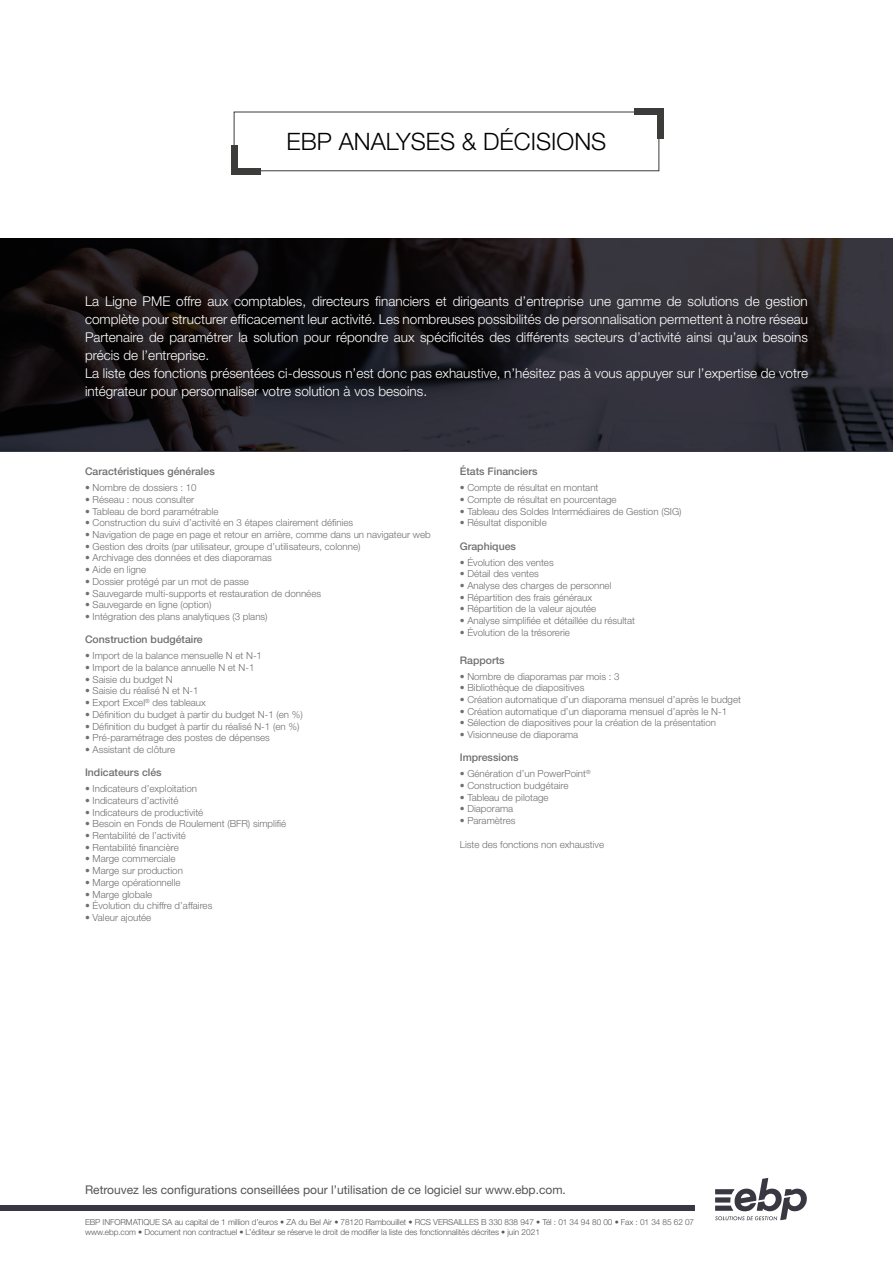
<style>
.page{position:relative;width:893px;height:1263px;background:#fff}
.page>*{position:absolute;margin:0;border:0;box-sizing:border-box;transform-origin:0 0}
.t1{font:300 24px "Helvetica Neue LT Std";color:#000}
.t2{font:300 13.5px/18px "Helvetica Neue LT Std";color:#fff}
.t3{font:12px "Helvetica Neue LT Std";color:#555454}
.t4{font:500 10.5px "Helvetica Neue LT Std";color:#706f6f}
.t5{font:300 9.75px "Helvetica Neue LT Std";color:#706f6f}
.t6{font:300 8.25px/9.9px "Helvetica Neue LT Std";letter-spacing:-.01em;color:#575756}
</style>
<div class="page">
<svg style="left:0;top:238px;width:893px;height:213px;background:#201d23"></svg>
<div style="left:0;top:1205px;width:694px;height:6px;background:#393741"></div>
<svg style="left:715px;top:1178px;width:92px;height:42px"></svg>
<div style="left:234px;top:112px;width:425px;height:59px;border:1px solid #3c3c3b"></div>
<div style="left:231px;top:145px;width:7px;height:30px;background:#3c3c3b"></div>
<div style="left:231px;top:168px;width:30px;height:7px;background:#3c3c3b"></div>
<div style="left:657px;top:109px;width:7px;height:30px;background:#3c3c3b"></div>
<div style="left:634px;top:109px;width:30px;height:6px;background:#3c3c3b"></div>
<h1 class="t1" style="left:287px;top:127px;width:321px">EBP ANALYSES &amp; DÉCISIONS</h1>
<p class="t2" style="left:85px;top:292px;width:724px">La Ligne PME offre aux comptables, directeurs financiers et dirigeants d’entreprise une gamme de solutions de gestion complète pour structurer efficacement leur activité. Les nombreuses possibilités de personnalisation permettent à notre réseau Partenaire de paramétrer la solution pour répondre aux spécificités des différents secteurs d’activité ainsi qu’aux besoins précis de l’entreprise.<br>La liste des fonctions présentées ci-dessous n’est donc pas exhaustive, n’hésitez pas à vous appuyer sur l’expertise de votre intégrateur pour personnaliser votre solution à vos besoins.</p>
<p class="t4" style="left:85px;top:465px;width:131px">Caractéristiques générales</p>
<p class="t5" style="left:85px;top:482px;width:113px">• Nombre de dossiers : 10</p>
<p class="t5" style="left:85px;top:493px;width:111px">• Réseau : nous consulter</p>
<p class="t5" style="left:85px;top:505px;width:135px">• Tableau de bord paramétrable</p>
<p class="t5" style="left:85px;top:517px;width:270px">• Construction du suivi d’activité en 3 étapes clairement définies</p>
<p class="t5" style="left:85px;top:529px;width:347px">• Navigation de page en page et retour en arrière, comme dans un navigateur web</p>
<p class="t5" style="left:85px;top:540px;width:277px">• Gestion des droits (par utilisateur, groupe d’utilisateurs, colonne)</p>
<p class="t5" style="left:85px;top:552px;width:188px">• Archivage des données et des diaporamas</p>
<p class="t5" style="left:85px;top:564px;width:63px">• Aide en ligne</p>
<p class="t5" style="left:85px;top:575px;width:165px">• Dossier protégé par un mot de passe</p>
<p class="t5" style="left:85px;top:587px;width:238px">• Sauvegarde multi-supports et restauration de données</p>
<p class="t5" style="left:85px;top:599px;width:128px">• Sauvegarde en ligne (option)</p>
<p class="t5" style="left:85px;top:610px;width:184px">• Intégration des plans analytiques (3 plans)</p>
<p class="t4" style="left:85px;top:633px;width:119px">Construction budgétaire</p>
<p class="t5" style="left:85px;top:650px;width:178px">• Import de la balance mensuelle N et N-1</p>
<p class="t5" style="left:85px;top:661px;width:171px">• Import de la balance annuelle N et N-1</p>
<p class="t5" style="left:85px;top:673px;width:89px">• Saisie du budget N</p>
<p class="t5" style="left:85px;top:685px;width:115px">• Saisie du réalisé N et N-1</p>
<p class="t5" style="left:85px;top:697px;width:122px">• Export Excel<sup>®</sup> des tableaux</p>
<p class="t5" style="left:85px;top:708px;width:219px">• Définition du budget à partir du budget N-1 (en %)</p>
<p class="t5" style="left:85px;top:720px;width:216px">• Définition du budget à partir du réalisé N-1 (en %)</p>
<p class="t5" style="left:85px;top:732px;width:186px">• Pré-paramétrage des postes de dépenses</p>
<p class="t5" style="left:85px;top:743px;width:92px">• Assistant de clôture</p>
<p class="t4" style="left:85px;top:766px;width:78px">Indicateurs clés</p>
<p class="t5" style="left:85px;top:783px;width:114px">• Indicateurs d’exploitation</p>
<p class="t5" style="left:85px;top:794px;width:95px">• Indicateurs d’activité</p>
<p class="t5" style="left:85px;top:806px;width:120px">• Indicateurs de productivité</p>
<p class="t5" style="left:85px;top:818px;width:203px">• Besoin en Fonds de Roulement (BFR) simplifié</p>
<p class="t5" style="left:85px;top:830px;width:102px">• Rentabilité de l’activité</p>
<p class="t5" style="left:85px;top:841px;width:95px">• Rentabilité financière</p>
<p class="t5" style="left:85px;top:853px;width:92px">• Marge commerciale</p>
<p class="t5" style="left:85px;top:865px;width:99px">• Marge sur production</p>
<p class="t5" style="left:85px;top:876px;width:97px">• Marge opérationnelle</p>
<p class="t5" style="left:85px;top:888px;width:69px">• Marge globale</p>
<p class="t5" style="left:85px;top:900px;width:129px">• Évolution du chiffre d’affaires</p>
<p class="t5" style="left:85px;top:911px;width:68px">• Valeur ajoutée</p>
<p class="t4" style="left:460px;top:465px;width:79px">États Financiers</p>
<p class="t5" style="left:460px;top:482px;width:140px">• Compte de résultat en montant</p>
<p class="t5" style="left:460px;top:493px;width:158px">• Compte de résultat en pourcentage</p>
<p class="t5" style="left:460px;top:505px;width:223px">• Tableau des Soldes Intermédiaires de Gestion (SIG)</p>
<p class="t5" style="left:460px;top:517px;width:89px">• Résultat disponible</p>
<p class="t4" style="left:460px;top:540px;width:58px">Graphiques</p>
<p class="t5" style="left:460px;top:556px;width:95px">• Évolution des ventes</p>
<p class="t5" style="left:460px;top:568px;width:81px">• Détail des ventes</p>
<p class="t5" style="left:460px;top:580px;width:153px">• Analyse des charges de personnel</p>
<p class="t5" style="left:460px;top:591px;width:134px">• Répartition des frais généraux</p>
<p class="t5" style="left:460px;top:603px;width:138px">• Répartition de la valeur ajoutée</p>
<p class="t5" style="left:460px;top:615px;width:177px">• Analyse simplifiée et détaillée du résultat</p>
<p class="t5" style="left:460px;top:626px;width:112px">• Évolution de la trésorerie</p>
<p class="t4" style="left:460px;top:653px;width:46px">Rapports</p>
<p class="t5" style="left:460px;top:670px;width:161px">• Nombre de diaporamas par mois : 3</p>
<p class="t5" style="left:460px;top:682px;width:126px">• Bibliothèque de diapositives</p>
<p class="t5" style="left:460px;top:693px;width:283px">• Création automatique d’un diaporama mensuel d’après le budget</p>
<p class="t5" style="left:460px;top:705px;width:269px">• Création automatique d’un diaporama mensuel d’après le N-1</p>
<p class="t5" style="left:460px;top:717px;width:258px">• Sélection de diapositives pour la création de la présentation</p>
<p class="t5" style="left:460px;top:728px;width:120px">• Visionneuse de diaporama</p>
<p class="t4" style="left:460px;top:751px;width:60px">Impressions</p>
<p class="t5" style="left:460px;top:768px;width:132px">• Génération d’un PowerPoint<sup>®</sup></p>
<p class="t5" style="left:460px;top:780px;width:110px">• Construction budgétaire</p>
<p class="t5" style="left:460px;top:791px;width:90px">• Tableau de pilotage</p>
<p class="t5" style="left:460px;top:803px;width:55px">• Diaporama</p>
<p class="t5" style="left:460px;top:815px;width:57px">• Paramètres</p>
<p class="t5" style="left:460px;top:838px;width:146px">Liste des fonctions non exhaustive</p>
<p class="t3" style="left:85px;top:1182px;width:482px">Retrouvez les configurations conseillées pour l’utilisation de ce logiciel sur www.ebp.com.</p>
<p class="t6" style="left:85px;top:1217px;width:611px">EBP INFORMATIQUE SA au capital de 1 million d’euros • ZA du Bel Air • 78120 Rambouillet • RCS VERSAILLES B 330 838 947 • Tél : 01 34 94 80 00 • Fax : 01 34 85 62 07 www.ebp.com • Document non contractuel • L’éditeur se réserve le droit de modifier la liste des fonctionnalités décrites • juin 2021</p>
</div>
